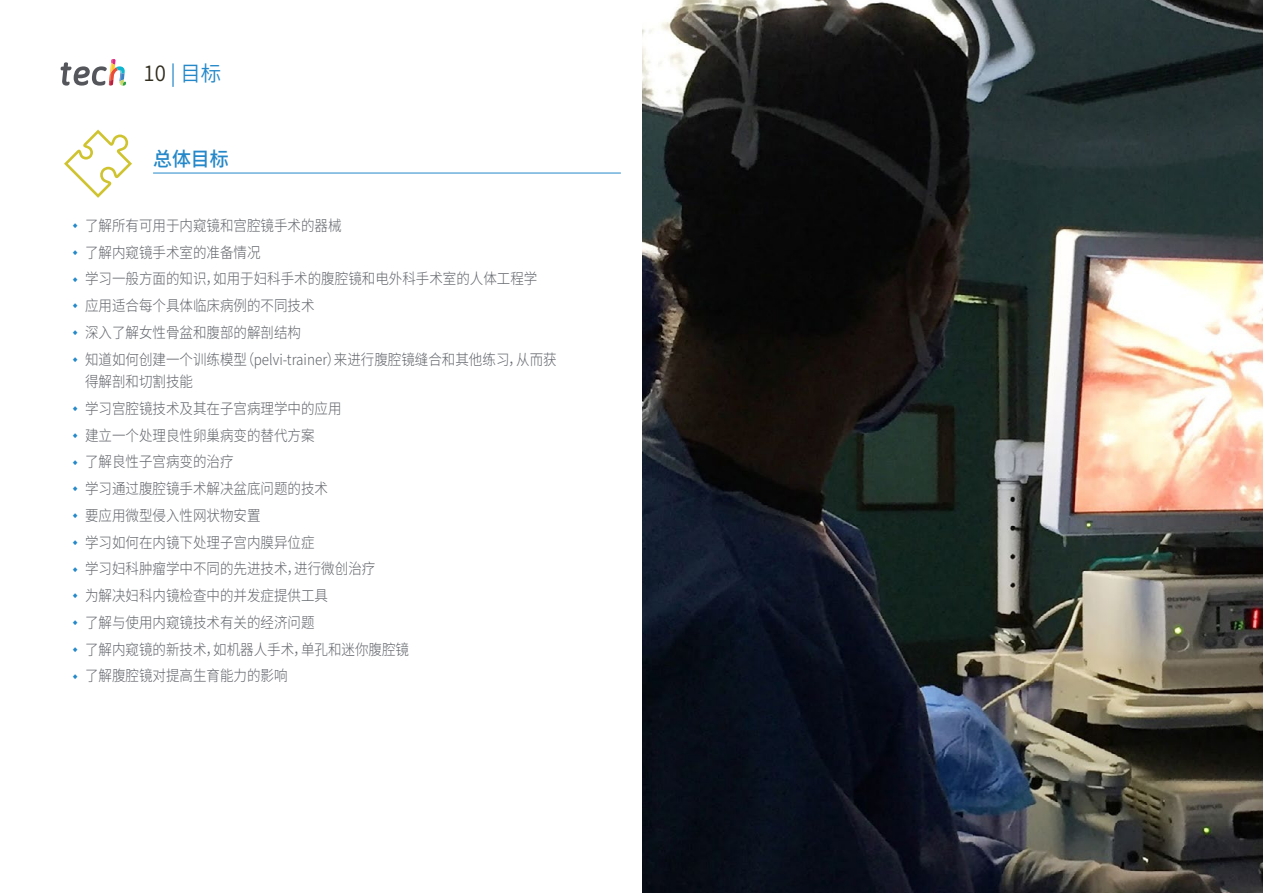
<style>
.page{position:relative;width:1263px;height:893px;background:#fff}
.page>*{position:absolute;margin:0;border:0;box-sizing:border-box;transform-origin:0 0}
.t1{font:21px "Source Han Sans CN";color:#2488c9}
.t2{font:500 19.5px "Source Han Sans CN";color:#2488c9}
.t3{font:300 15px/26.7px "Source Han Sans CN";color:#61646a;scale:.9 1}
.s1{color:#312e20}
</style>
<div class="page">
<hr style="left:153px;top:173px;width:468px;height:1px;background:#2488c9">
<svg style="left:64px;top:130px;width:68px;height:68px"></svg>
<img style="left:642px;top:0;width:621px;height:893px">
<svg style="left:61px;top:59px;width:65px;height:27px"></svg>
<h1 class="t1" style="left:144px;top:61px;width:79px"><span class="s1">10</span> | 目标</h1>
<h2 class="t2" style="left:153px;top:147px;width:77px">总体目标</h2>
<p class="t3" style="left:85px;top:212px;width:526px">了解所有可用于内窥镜和宫腔镜手术的器械<br>了解内窥镜手术室的准备情况<br>学习一般方面的知识，如用于妇科手术的腹腔镜和电外科手术室的人体工程学<br>应用适合每个具体临床病例的不同技术<br>深入了解女性骨盆和腹部的解剖结构<br>知道如何创建一个训练模型（pelvi-trainer）来进行腹腔镜缝合和其他练习，从而获</p>
<p class="t3" style="left:85px;top:369px;width:361px">得解剖和切割技能<br>学习宫腔镜技术及其在子宫病理学中的应用<br>建立一个处理良性卵巢病变的替代方案<br>了解良性子宫病变的治疗<br>学习通过腹腔镜手术解决盆底问题的技术<br>要应用微型侵入性网状物安置<br>学习如何在内镜下处理子宫内膜异位症<br>学习妇科肿瘤学中不同的先进技术，进行微创治疗<br>为解决妇科内镜检查中的并发症提供工具<br>了解与使用内窥镜技术有关的经济问题<br>了解内窥镜的新技术，如机器人手术，单孔和迷你腹腔镜了解腹腔镜对提高生育能力的影响</p>
</div>
